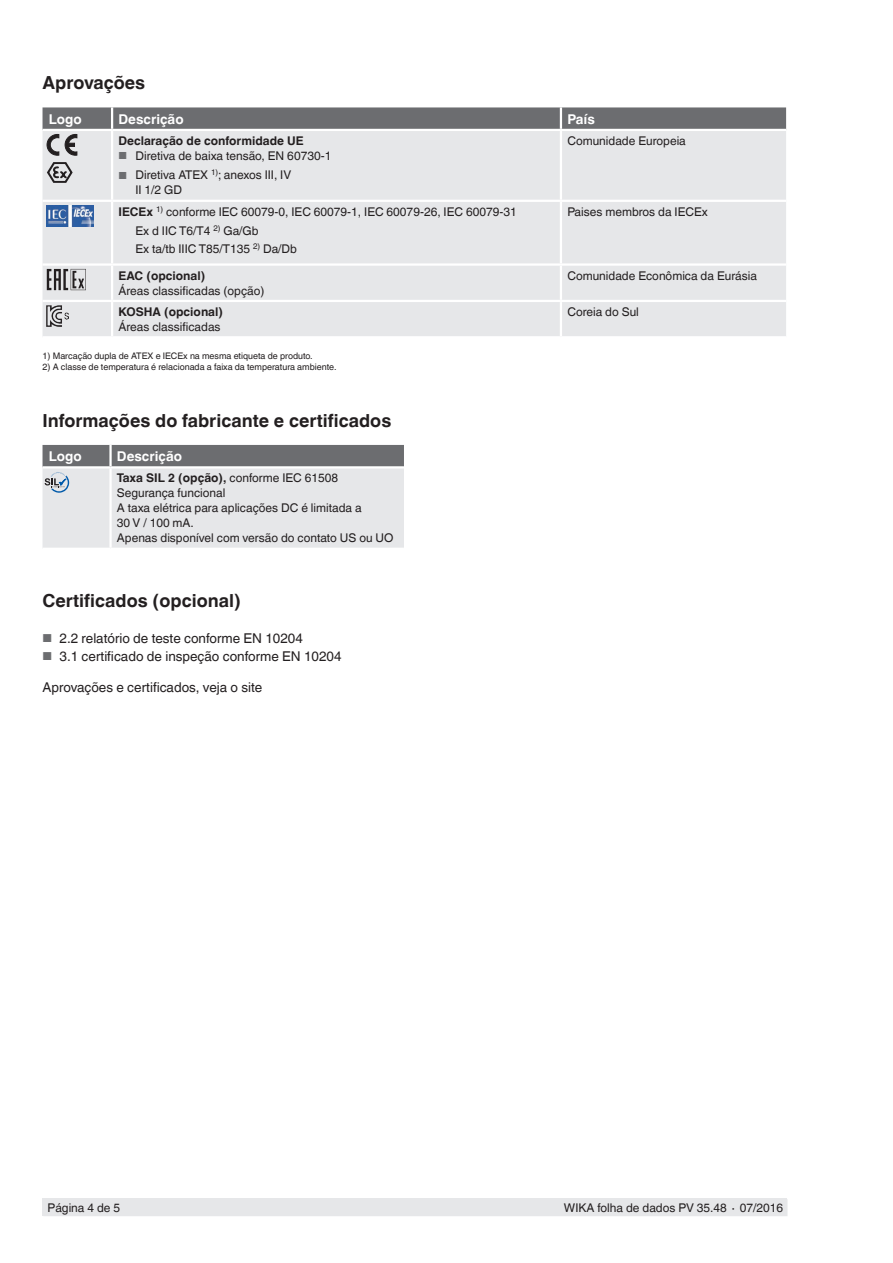
<style>
.page{position:relative;width:893px;height:1263px;background:#fff}
.page>*{position:absolute;margin:0;border:0;box-sizing:border-box;transform-origin:0 0}
.t1{font:700 18px "Helvetica World";color:#231f20}
.t2{font:13.5px "Helvetica World";color:#231f20}
.t3{font:700 13.5px "Helvetica World";color:#fff}
.t4{font:12px/15px "Helvetica World";color:#231f20}
.t5{font:700 12px "Helvetica World";color:#231f20}
.t6{font:9px "Helvetica World";color:#231f20}
.s1{font-size:10.2px;color:#6c6d70}
.s2{font-weight:700}
.s3{font-size:11.55px;color:#6c6d70}
</style>
<div class="page">
<div style="left:43px;top:1198px;width:744px;height:18px;background:#e6e7e9"></div>
<div style="left:43px;top:155px;width:743px;height:181px;background:#e6e7e9"></div>
<hr style="left:112px;top:263px;width:449px;height:3px;background:#fff">
<hr style="left:112px;top:300px;width:449px;height:2px;background:#fff">
<hr style="left:43px;top:200px;width:69px;height:2px;background:#fff">
<hr style="left:112px;top:200px;width:449px;height:2px;background:#fff">
<hr style="left:561px;top:200px;width:225px;height:2px;background:#fff">
<hr style="left:43px;top:263px;width:69px;height:3px;background:#fff">
<hr style="left:111px;top:302px;width:2px;height:34px;background:#fff">
<hr style="left:561px;top:263px;width:225px;height:3px;background:#fff">
<hr style="left:561px;top:300px;width:225px;height:2px;background:#fff">
<hr style="left:560px;top:302px;width:2px;height:34px;background:#fff">
<hr style="left:43px;top:300px;width:69px;height:2px;background:#fff">
<hr style="left:560px;top:131px;width:2px;height:69px;background:#fff">
<hr style="left:560px;top:202px;width:2px;height:61px;background:#fff">
<hr style="left:111px;top:131px;width:2px;height:69px;background:#fff">
<hr style="left:111px;top:202px;width:2px;height:61px;background:#fff">
<hr style="left:560px;top:266px;width:2px;height:34px;background:#fff">
<hr style="left:111px;top:266px;width:2px;height:34px;background:#fff">
<svg style="left:43px;top:107px;width:743px;height:48px;background:#b0b0b3"></svg>
<svg style="left:47px;top:162px;width:26px;height:21px"></svg>
<img style="left:47px;top:205px;width:47px;height:21px">
<svg style="left:47px;top:269px;width:39px;height:21px"></svg>
<img style="left:47px;top:305px;width:22px;height:22px">
<svg style="left:43px;top:445px;width:361px;height:103px;background:#ccced0"></svg>
<h1 class="t1" style="left:43px;top:73px;width:104px">Aprovações</h1>
<p class="t3" style="left:49px;top:111px;width:34px">Logo</p>
<p class="t3" style="left:118px;top:111px;width:67px">Descrição</p>
<p class="t3" style="left:567px;top:111px;width:29px">País</p>
<p class="t5" style="left:118px;top:134px;width:187px">Declaração de conformidade UE</p>
<p class="t4" style="left:118px;top:148px;width:214px"><span class="s1">■</span> Diretiva de baixa tensão, EN 60730-1</p>
<p class="t4" style="left:135px;top:168px;width:157px;text-indent:-17px"><span class="s1">■</span> Diretiva ATEX <sup>1)</sup>; anexos III, IV<br>II 1/2 GD</p>
<p class="t4" style="left:567px;top:133px;width:120px">Comunidade Europeia</p>
<p class="t4" style="left:135px;top:202px;width:383px;line-height:19.4px;text-indent:-17px"><span class="s2">IECEx</span> <sup>1)</sup> conforme IEC 60079-0, IEC 60079-1, IEC 60079-26, IEC 60079-31<br>Ex d IIC T6/T4 <sup>2)</sup> Ga/Gb</p>
<p class="t4" style="left:135px;top:242px;width:163px">Ex ta/tb IIIC T85/T135 <sup>2)</sup> Da/Db</p>
<p class="t5" style="left:118px;top:268px;width:88px">EAC (opcional)</p>
<p class="t4" style="left:118px;top:283px;width:147px">Áreas classificadas (opção)</p>
<p class="t5" style="left:118px;top:305px;width:106px">KOSHA (opcional)</p>
<p class="t4" style="left:118px;top:319px;width:104px">Áreas classificadas</p>
<p class="t6" style="left:43px;top:351px;width:272px">1) Marcação dupla de ATEX e IECEx na mesma etiqueta de produto.</p>
<p class="t6" style="left:43px;top:362px;width:296px">2) A classe de temperatura é relacionada a faixa da temperatura ambiente.</p>
<h1 class="t1" style="left:43px;top:410px;width:350px">Informações do fabricante e certificados</h1>
<p class="t3" style="left:49px;top:448px;width:34px">Logo</p>
<p class="t3" style="left:117px;top:448px;width:67px">Descrição</p>
<p class="t4" style="left:117px;top:471px;width:278px"><span class="s2">Taxa SIL 2 (opção),</span> conforme IEC 61508<br>Segurança funcional<br>A taxa elétrica para aplicações DC é limitada a<br>30 V / 100 mA.<br>Apenas disponível com versão do contato US ou UO</p>
<h1 class="t1" style="left:43px;top:590px;width:200px">Certificados (opcional)</h1>
<p class="t2" style="left:43px;top:630px;width:262px"><span class="s3">■</span> 2.2 relatório de teste conforme EN 10204</p>
<p class="t2" style="left:43px;top:648px;width:301px"><span class="s3">■</span> 3.1 certificado de inspeção conforme EN 10204</p>
<p class="t2" style="left:43px;top:680px;width:221px">Aprovações e certificados, veja o site</p>
<p class="t4" style="left:567px;top:204px;width:142px">Paises membros da IECEx</p>
<p class="t4" style="left:567px;top:268px;width:191px">Comunidade Econômica da Eurásia</p>
<p class="t4" style="left:567px;top:304px;width:73px">Coreia do Sul</p>
<p class="t4" style="left:48px;top:1200px;width:74px">Página 4 de 5</p>
<p class="t4" style="left:564px;top:1200px;width:221px">WIKA folha de dados PV 35.48 ∙ 07/2016</p>
</div>
